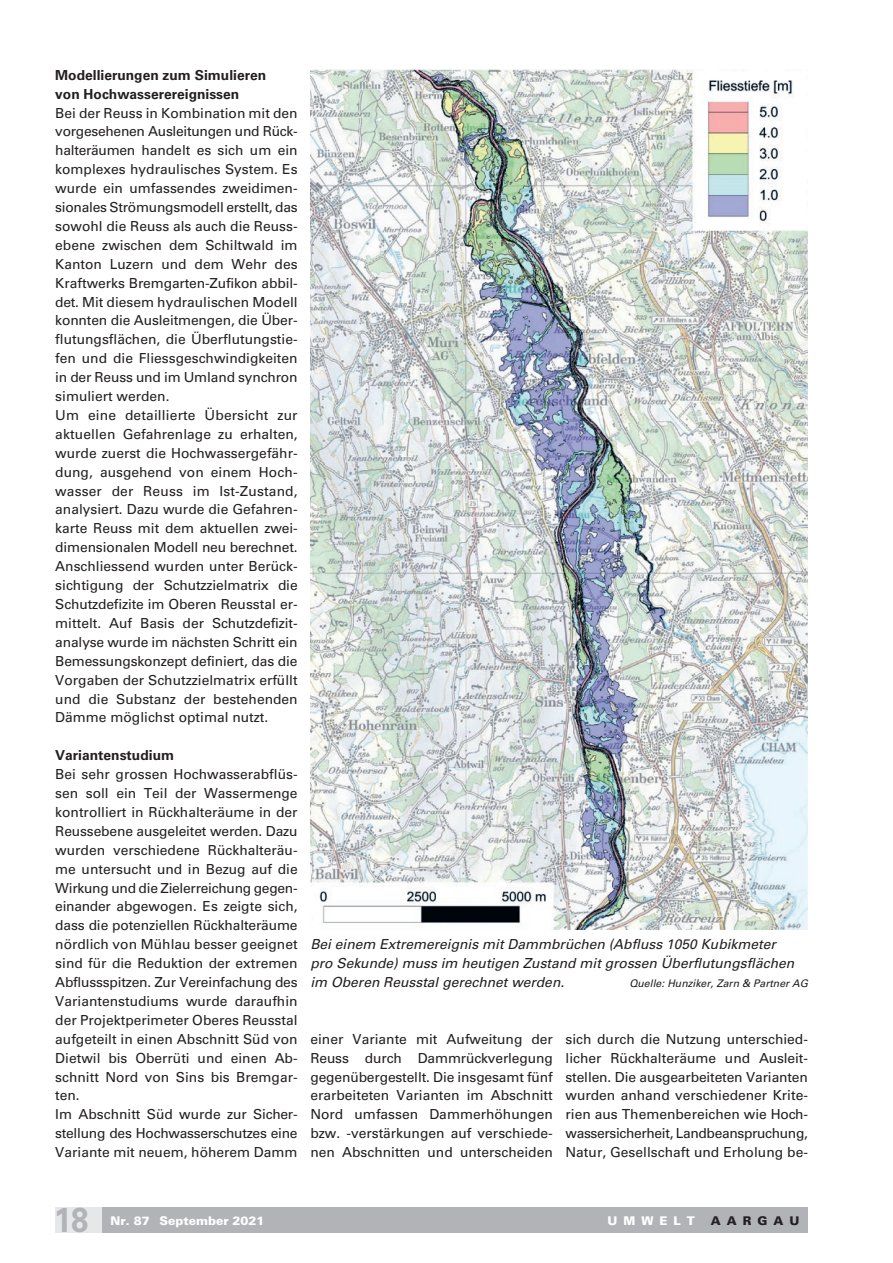
<style>
.page{position:relative;width:893px;height:1263px;background:#fff}
.page>*{position:absolute;margin:0;border:0;box-sizing:border-box;transform-origin:0 0}
.t1{font:700 34.5px "Univers LT Std";color:#b2b3b7;scale:.9 1}
.t2{font:13.8px/18.9px "Univers LT Std";color:#231f20}
.t3{font:italic 13.8px/18.9px "Univers LT Std";color:#231f20}
.t4{font:700 13.8px/18.9px "Univers LT Std";color:#231f20}
.t5{font:900 12px "Univers LT Std";color:#fff}
.t6{font:900 12px "Univers LT Std";letter-spacing:.5em;color:#231f20}
.t7{font:italic 10.5px "Univers LT Std";color:#231f20}
</style>
<div class="page">
<div style="left:102px;top:1207px;width:706px;height:26px;background:#b2b3b7"></div>
<div style="left:55px;top:1207px;width:47px;height:26px;background:#e6e7e9"></div>
<img style="left:310px;top:69px;width:498px;height:861px">
<p class="t4" style="left:55px;top:66px;width:212px">Modellierungen zum Simulieren von Hochwasserereignissen</p>
<p class="t2" style="left:55px;top:103px;width:244px">Bei der Reuss in Kombination mit den vorgesehenen Ausleitungen und Rück&shy;halteräumen handelt es sich um ein komplexes hydraulisches System. Es wurde ein umfassendes zweidimen&shy;sionales Strömungsmodell erstellt, das sowohl die Reuss als auch die Reuss&shy;ebene zwischen dem Schiltwald im Kanton Luzern und dem Wehr des Kraftwerks Bremgarten-Zufikon abbil&shy;det. Mit diesem hydraulischen Modell konnten die Ausleitmengen, die Über&shy;flutungsflächen, die Überflutungstie&shy;fen und die Fliessgeschwindigkeiten in der Reuss und im Umland synchron simuliert werden.<br>Um eine detaillierte Übersicht zur aktuellen Gefahrenlage zu erhalten, wurde zuerst die Hochwassergefähr&shy;dung, ausgehend von einem Hoch&shy;wasser der Reuss im Ist-Zustand, analysiert. Dazu wurde die Gefahren&shy;karte Reuss mit dem aktuellen zwei&shy;dimensionalen Modell neu berechnet.<br>Anschliessend wurden unter Berück&shy;sichtigung der Schutzzielmatrix die Schutzdefizite im Oberen Reusstal er&shy;mittelt. Auf Basis der Schutzdefizit&shy;analyse wurde im nächsten Schritt ein Bemessungskonzept definiert, das die Vorgaben der Schutzzielmatrix erfüllt und die Substanz der bestehenden Dämme möglichst optimal nutzt.</p>
<p class="t4" style="left:55px;top:746px;width:120px">Variantenstudium</p>
<p class="t2" style="left:55px;top:765px;width:244px">Bei sehr grossen Hochwasserabflüs&shy;sen soll ein Teil der Wassermenge kontrolliert in Rückhalteräume in der Reussebene ausgeleitet werden. Dazu wurden verschiedene Rückhalteräu&shy;me untersucht und in Bezug auf die Wirkung und die Zielerreichung gegen&shy;einander abgewogen. Es zeigte sich, dass die potenziellen Rückhalteräume nördlich von Mühlau besser geeignet sind für die Reduktion der extremen Abflussspitzen. Zur Vereinfachung des Variantenstudiums wurde daraufhin der Projektperimeter Oberes Reusstal aufgeteilt in einen Abschnitt Süd von Dietwil bis Oberrüti und einen Ab&shy;schnitt Nord von Sins bis Bremgar&shy;ten.<br>Im Abschnitt Süd wurde zur Sicher&shy;stellung des Hochwasserschutzes eine Variante mit neuem, höherem Damm</p>
<p class="t3" style="left:310px;top:935px;width:485px">Bei einem Extremereignis mit Dammbrüchen (Abfluss 1050 Kubikmeter pro Sekunde) muss im heutigen Zustand mit grossen Überflutungsflächen im Oberen Reusstal gerechnet werden.</p>
<p class="t7" style="left:629px;top:977px;width:180px">Quelle: Hunziker, Zarn &amp; Partner AG</p>
<p class="t2" style="left:310px;top:1029px;width:244px;text-align:justify">einer Variante mit Aufweitung der Reuss durch Dammrückverlegung gegenübergestellt. Die insgesamt fünf erarbeiteten Varianten im Abschnitt Nord umfassen Dammerhöhungen bzw. -verstärkungen auf verschiede&shy;nen Abschnitten und unterscheiden</p>
<p class="t2" style="left:566px;top:1029px;width:244px;text-align:justify">sich durch die Nutzung unterschied&shy;licher Rückhalteräume und Ausleit&shy;stellen. Die ausgearbeiteten Varianten wurden anhand verschiedener Krite&shy;rien aus Themenbereichen wie Hoch&shy;wassersicherheit, Landbeanspruchung, Natur, Gesellschaft und Erholung be-</p>
<h1 class="t1" style="left:54px;top:1200px;width:40px">18</h1>
<p class="t5" style="left:111px;top:1213px;width:156px">Nr. 87 September 2021</p>
<p class="t5" style="left:608px;top:1213px;width:89px">UMWELT</p>
<p class="t6" style="left:711px;top:1213px;width:90px">AARGAU</p>
</div>
